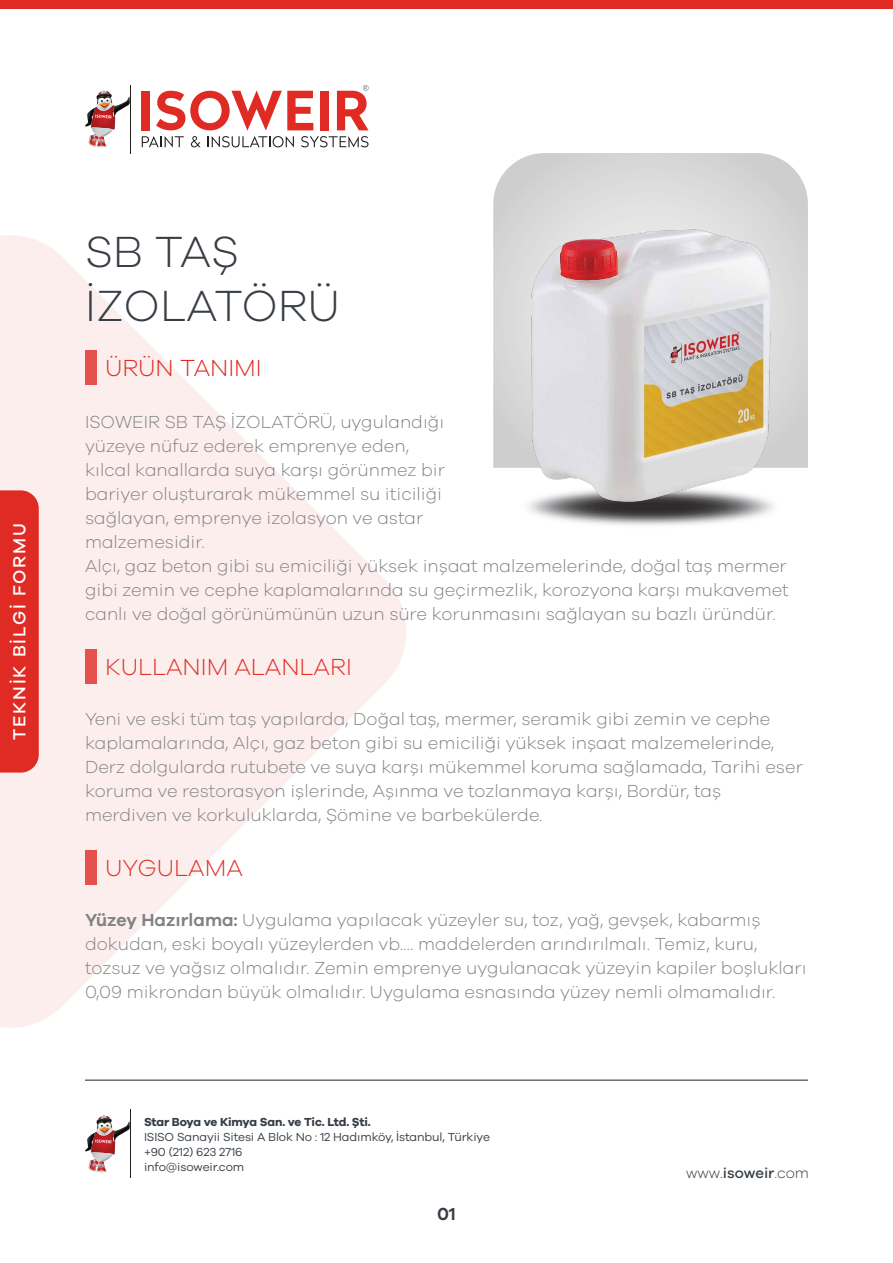
<style>
.page{position:relative;width:893px;height:1263px;background:#fff}
.page>*{position:absolute;margin:0;border:0;box-sizing:border-box;transform-origin:0 0}
.t1{font:300 45px/54px "Galano Grotesque";letter-spacing:-.005em;color:#383e45}
.t2{font:300 24px "Galano Grotesque";color:#e0312a}
.t3{font:300 24px "Galano Grotesque";color:#e02b25}
.t4{font:300 18px/24px "Galano Grotesque";color:#808285}
.t5{font:500 18px "Galano Grotesque";letter-spacing:.1em;color:#fff}
.t6{font:600 18px "Galano Grotesque";color:#373e45}
.t7{font:300 15px "Galano Grotesque";color:#373e45}
.t8{font:12px/15px "Galano Grotesque";letter-spacing:-.01em;color:#373e45}
.t9{font:700 12px "Galano Grotesque";letter-spacing:-.02em;color:#373e45}
.s1{font-weight:600}
.s2{font-weight:500}
</style>
<div class="page">
<svg style="left:0;top:235px;width:406px;height:793px;fill:#fceeed"></svg>
<div style="left:0;top:490px;width:39px;height:283px;background:#e02b25"></div>
<hr style="left:130px;top:85px;width:1px;height:68px;background:#231f20">
<svg style="left:85px;top:91px;width:45px;height:56px"></svg>
<svg style="left:142px;top:136px;width:42px;height:11px"></svg>
<svg style="left:191px;top:136px;width:10px;height:11px"></svg>
<svg style="left:208px;top:136px;width:86px;height:11px"></svg>
<svg style="left:301px;top:136px;width:68px;height:11px"></svg>
<div style="left:142px;top:91px;width:8px;height:39px;background:#e02b25"></div>
<svg style="left:156px;top:91px;width:157px;height:39px"></svg>
<div style="left:320px;top:91px;width:8px;height:39px;background:#e02b25"></div>
<svg style="left:337px;top:85px;width:32px;height:45px"></svg>
<hr style="left:130px;top:1110px;width:1px;height:68px;background:#231f20">
<svg style="left:85px;top:1115px;width:45px;height:57px"></svg>
<hr style="left:85px;top:1080px;width:723px;height:1px;background:#231f20">
<div style="left:0;top:0;width:893px;height:9px;background:#e02b25"></div>
<img style="left:527px;top:502px;width:247px;height:24px">
<svg style="left:493px;top:153px;width:315px;height:315px;background:#d8d8d8"></svg>
<div style="left:85px;top:351px;width:11px;height:34px;background:#e5524d"></div>
<div style="left:85px;top:649px;width:11px;height:34px;background:#e5524d"></div>
<div style="left:85px;top:851px;width:11px;height:34px;background:#e5524d"></div>
<img style="left:531px;top:230px;width:239px;height:272px">
<p class="t5" style="left:9px;top:740px;width:218px;rotate:-90deg">TEKNİK BİLGİ FORMU</p>
<h1 class="t1" style="left:85px;top:224px;width:257px">SB TAŞ<br>İZOLATÖRÜ</h1>
<h2 class="t3" style="left:105px;top:354px;width:158px">ÜRÜN TANIMI</h2>
<p class="t4" style="left:85px;top:409px;width:361px">ISOWEIR SB TAŞ İZOLATÖRÜ, uygulandığı yüzeye nüfuz ederek emprenye eden, kılcal kanallarda suya karşı görünmez bir bariyer oluşturarak mükemmel su iticiliği sağlayan, emprenye izolasyon ve astar malzemesidir.</p>
<p class="t4" style="left:85px;top:553px;width:705px">Alçı, gaz beton gibi su emiciliği yüksek inşaat malzemelerinde, doğal taş mermer gibi zemin ve cephe kaplamalarında su geçirmezlik, korozyona karşı mukavemet canlı ve doğal görünümünün uzun süre korunmasını sağlayan su bazlı üründür.</p>
<h2 class="t2" style="left:105px;top:652px;width:248px">KULLANIM ALANLARI</h2>
<p class="t4" style="left:85px;top:706px;width:719px">Yeni ve eski tüm taş yapılarda, Doğal taş, mermer, seramik gibi zemin ve cephe kaplamalarında, Alçı, gaz beton gibi su emiciliği yüksek inşaat malzemelerinde, Derz dolgularda rutubete ve suya karşı mükemmel koruma sağlamada, Tarihi eser koruma ve restorasyon işlerinde, Aşınma ve tozlanmaya karşı, Bordür, taş merdiven ve korkuluklarda, Şömine ve barbekülerde.</p>
<h2 class="t2" style="left:105px;top:853px;width:139px">UYGULAMA</h2>
<p class="t4" style="left:85px;top:908px;width:723px"><span class="s1">Yüzey Hazırlama:</span> Uygulama yapılacak yüzeyler su, toz, yağ, gevşek, kabarmış dokudan, eski boyalı yüzeylerden vb.… maddelerden arındırılmalı. Temiz, kuru, tozsuz ve yağsız olmalıdır. Zemin emprenye uygulanacak yüzeyin kapiler boşlukları 0,09 mikrondan büyük olmalıdır. Uygulama esnasında yüzey nemli olmamalıdır.</p>
<p class="t9" style="left:144px;top:1114px;width:228px">Star Boya ve Kimya San. ve Tic. Ltd. Şti.</p>
<p class="t8" style="left:144px;top:1128px;width:347px">ISISO Sanayii Sitesi A Blok No : 12 Hadımköy, İstanbul, Türkiye +90 (212) 623 2716<br>info@isoweir.com</p>
<p class="t6" style="left:437px;top:1203px;width:20px">01</p>
<p class="t7" style="left:686px;top:1164px;width:124px">www.<span class="s2">isoweir</span>.com</p>
</div>
